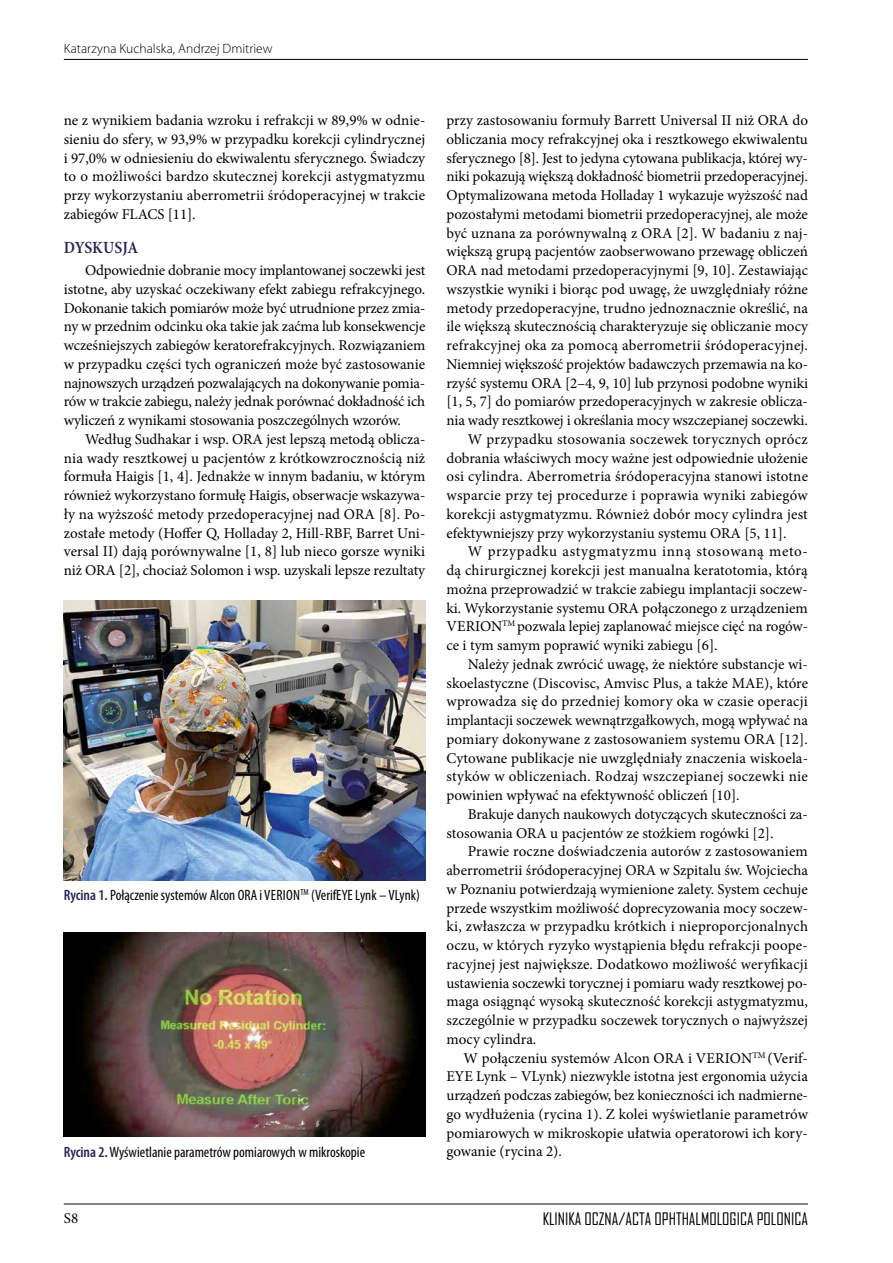
<style>
.page{position:relative;width:893px;height:1263px;background:#fff}
.page>*{position:absolute;margin:0;border:0;box-sizing:border-box;transform-origin:0 0}
.t1{font:600 condensed 17.25px "Minion Pro";letter-spacing:-.005em;color:#232653}
.t2{font:16.5px "Agency FB";color:#000}
.t3{font:15px/18.8px "Minion Pro";color:#000;text-align:justify}
.t4{font:15px "Minion Pro";letter-spacing:.02em;color:#000}
.t5{font:condensed 15px "Myriad Pro";color:#000}
.t6{font:15px "Minion Pro";letter-spacing:.045em;color:#000}
.t7{font:300 13.5px "Myriad Pro";color:#000}
.s1{font-weight:600;color:#232653}
</style>
<div class="page">
<hr style="left:64px;top:1203px;width:744px;height:1px;background:#232653">
<hr style="left:64px;top:59px;width:744px;height:1px;background:#000">
<img style="left:64px;top:601px;width:361px;height:279px">
<img style="left:64px;top:933px;width:361px;height:204px">
<p class="t7" style="left:64px;top:40px;width:210px">Katarzyna Kuchalska, Andrzej Dmitriew</p>
<p class="t3" style="left:64px;top:111px;width:363px">ne z wynikiem badania wzroku i refrakcji w 89,9% w odnie&shy;sieniu do sfery, w 93,9% w przypadku korekcji cylindrycznej i 97,0% w odniesieniu do ekwiwalentu sferycznego. Świadczy to o możliwości bardzo skutecznej korekcji astygmatyzmu przy wykorzystaniu aberrometrii śródoperacyjnej w trakcie zabiegów FLACS [11].</p>
<p class="t1" style="left:64px;top:236px;width:76px">DYSKUSJA</p>
<p class="t3" style="left:64px;top:261px;width:363px;text-indent:21px">Odpowiednie dobranie mocy implantowanej soczewki jest istotne, aby uzyskać oczekiwany efekt zabiegu refrakcyjnego.<br>Dokonanie takich pomiarów może być utrudnione przez zmia&shy;ny w przednim odcinku oka takie jak zaćma lub konsekwencje wcześniejszych zabiegów keratorefrakcyjnych. Rozwiązaniem w przypadku części tych ograniczeń może być zastosowanie najnowszych urządzeń pozwalających na dokonywanie pomia&shy;rów w trakcie zabiegu, należy jednak porównać dokładność ich wyliczeń z wynikami stosowania poszczególnych wzorów.</p>
<p class="t3" style="left:64px;top:430px;width:363px;text-indent:21px">Według Sudhakar i wsp. ORA jest lepszą metodą oblicza&shy;nia wady resztkowej u pacjentów z krótkowzrocznością niż formuła Haigis [1, 4]. Jednakże w innym badaniu, w którym również wykorzystano formułę Haigis, obserwacje wskazywa&shy;ły na wyższość metody przedoperacyjnej nad ORA [8]. Po&shy;zostałe metody (Hoffer Q, Holladay 2, Hill-RBF, Barret Uni&shy;versal II) dają porównywalne [1, 8] lub nieco gorsze wyniki niż ORA [2], chociaż Solomon i wsp. uzyskali lepsze rezultaty</p>
<p class="t5" style="left:64px;top:886px;width:358px"><span class="s1">Rycina 1.</span> Połączenie systemów Alcon ORA i VERION<sup>TM</sup> (VerifEYE Lynk – VLynk)</p>
<p class="t5" style="left:64px;top:1142px;width:303px"><span class="s1">Rycina 2.</span> Wyświetlanie parametrów pomiarowych w mikroskopie</p>
<p class="t3" style="left:64px;top:1209px;width:16px">S8</p>
<p class="t3" style="left:446px;top:111px;width:363px">przy zastosowaniu formuły Barrett Universal II niż ORA do</p>
<p class="t3" style="left:446px;top:130px;width:363px">obliczania mocy refrakcyjnej oka i resztkowego ekwiwalentu</p>
<p class="t3" style="left:446px;top:148px;width:363px">sferycznego [8]. Jest to jedyna cytowana publikacja, której wy-</p>
<p class="t3" style="left:446px;top:167px;width:363px">niki pokazują większą dokładność biometrii przedoperacyjnej.</p>
<p class="t3" style="left:446px;top:186px;width:363px">Optymalizowana metoda Holladay 1 wykazuje wyższość nad</p>
<p class="t3" style="left:446px;top:205px;width:363px">pozostałymi metodami biometrii przedoperacyjnej, ale może</p>
<p class="t3" style="left:446px;top:223px;width:363px">być uznana za porównywalną z ORA [2]. W badaniu z naj-</p>
<p class="t3" style="left:446px;top:242px;width:363px">większą grupą pacjentów zaobserwowano przewagę obliczeń</p>
<p class="t3" style="left:446px;top:261px;width:363px">ORA nad metodami przedoperacyjnymi [9, 10]. Zestawiając</p>
<p class="t3" style="left:446px;top:280px;width:363px">wszystkie wyniki i biorąc pod uwagę, że uwzględniały różne</p>
<p class="t3" style="left:446px;top:298px;width:363px">metody przedoperacyjne, trudno jednoznacznie określić, na</p>
<p class="t3" style="left:446px;top:317px;width:363px">ile większą skutecznością charakteryzuje się obliczanie mocy</p>
<p class="t3" style="left:446px;top:336px;width:363px">refrakcyjnej oka za pomocą aberrometrii śródoperacyjnej.</p>
<p class="t3" style="left:446px;top:355px;width:363px">Niemniej większość projektów badawczych przemawia na ko-</p>
<p class="t3" style="left:446px;top:373px;width:363px">rzyść systemu ORA [2–4, 9, 10] lub przynosi podobne wyniki</p>
<p class="t3" style="left:446px;top:392px;width:363px">[1, 5, 7] do pomiarów przedoperacyjnych w zakresie oblicza-</p>
<p class="t3" style="left:446px;top:411px;width:363px">nia wady resztkowej i określania mocy wszczepianej soczewki.</p>
<p class="t4" style="left:468px;top:429px;width:342px">W przypadku stosowania soczewek torycznych oprócz</p>
<p class="t3" style="left:446px;top:448px;width:363px">dobrania właściwych mocy ważne jest odpowiednie ułożenie</p>
<p class="t3" style="left:446px;top:467px;width:363px">osi cylindra. Aberrometria śródoperacyjna stanowi istotne</p>
<p class="t4" style="left:446px;top:485px;width:363px">wsparcie przy tej procedurze i poprawia wyniki zabiegów</p>
<p class="t3" style="left:446px;top:505px;width:363px">korekcji astygmatyzmu. Również dobór mocy cylindra jest</p>
<p class="t3" style="left:446px;top:523px;width:342px">efektywniejszy przy wykorzystaniu systemu ORA [5, 11].</p>
<p class="t6" style="left:468px;top:541px;width:342px">W przypadku astygmatyzmu inną stosowaną meto-</p>
<p class="t3" style="left:446px;top:561px;width:363px">dą chirurgicznej korekcji jest manualna keratotomia, którą</p>
<p class="t3" style="left:446px;top:580px;width:363px">można przeprowadzić w trakcie zabiegu implantacji soczew-</p>
<p class="t3" style="left:446px;top:598px;width:363px">ki. Wykorzystanie systemu ORA połączonego z urządzeniem</p>
<p class="t3" style="left:447px;top:617px;width:363px">VERION<sup>TM</sup> pozwala lepiej zaplanować miejsce cięć na rogów-</p>
<p class="t3" style="left:446px;top:636px;width:273px">ce i tym samym poprawić wyniki zabiegu [6].</p>
<p class="t3" style="left:468px;top:655px;width:342px">Należy jednak zwrócić uwagę, że niektóre substancje wi-</p>
<p class="t3" style="left:446px;top:673px;width:363px">skoelastyczne (Discovisc, Amvisc Plus, a także MAE), które</p>
<p class="t3" style="left:446px;top:692px;width:363px">wprowadza się do przedniej komory oka w czasie operacji</p>
<p class="t3" style="left:446px;top:711px;width:363px">implantacji soczewek wewnątrzgałkowych, mogą wpływać na</p>
<p class="t3" style="left:446px;top:730px;width:363px">pomiary dokonywane z zastosowaniem systemu ORA [12].</p>
<p class="t3" style="left:446px;top:748px;width:363px">Cytowane publikacje nie uwzględniały znaczenia wiskoela-</p>
<p class="t4" style="left:446px;top:766px;width:363px">styków w obliczeniach. Rodzaj wszczepianej soczewki nie</p>
<p class="t3" style="left:446px;top:786px;width:295px">powinien wpływać na efektywność obliczeń [10].</p>
<p class="t3" style="left:468px;top:805px;width:342px">Brakuje danych naukowych dotyczących skuteczności za-</p>
<p class="t3" style="left:446px;top:823px;width:328px">stosowania ORA u pacjentów ze stożkiem rogówki [2].</p>
<p class="t3" style="left:468px;top:842px;width:342px">Prawie roczne doświadczenia autorów z zastosowaniem</p>
<p class="t3" style="left:446px;top:861px;width:363px">aberrometrii śródoperacyjnej ORA w Szpitalu św. Wojciecha</p>
<p class="t3" style="left:446px;top:880px;width:363px">w Poznaniu potwierdzają wymienione zalety. System cechuje</p>
<p class="t3" style="left:446px;top:898px;width:363px">przede wszystkim możliwość doprecyzowania mocy soczew-</p>
<p class="t3" style="left:446px;top:917px;width:363px">ki, zwłaszcza w przypadku krótkich i nieproporcjonalnych</p>
<p class="t3" style="left:446px;top:936px;width:363px">oczu, w których ryzyko wystąpienia błędu refrakcji poope-</p>
<p class="t3" style="left:446px;top:955px;width:363px">racyjnej jest największe. Dodatkowo możliwość weryfikacji</p>
<p class="t3" style="left:446px;top:973px;width:363px">ustawienia soczewki torycznej i pomiaru wady resztkowej po-</p>
<p class="t3" style="left:446px;top:992px;width:363px">maga osiągnąć wysoką skuteczność korekcji astygmatyzmu,</p>
<p class="t3" style="left:446px;top:1011px;width:363px">szczególnie w przypadku soczewek torycznych o najwyższej</p>
<p class="t3" style="left:446px;top:1030px;width:91px">mocy cylindra.</p>
<p class="t3" style="left:463px;top:1048px;width:346px">W połączeniu systemów Alcon ORA i VERION<sup>TM</sup> (Verif-</p>
<p class="t3" style="left:446px;top:1067px;width:363px">EYE Lynk – VLynk) niezwykle istotna jest ergonomia użycia</p>
<p class="t3" style="left:446px;top:1086px;width:363px">urządzeń podczas zabiegów, bez konieczności ich nadmierne-</p>
<p class="t3" style="left:446px;top:1105px;width:363px">go wydłużenia (rycina 1). Z kolei wyświetlanie parametrów</p>
<p class="t3" style="left:446px;top:1123px;width:363px">pomiarowych w mikroskopie ułatwia operatorowi ich kory-</p>
<p class="t3" style="left:446px;top:1142px;width:117px">gowanie (rycina 2).</p>
<p class="t2" style="left:543px;top:1208px;width:267px">KLINIKA OCZNA/ACTA OPHTHALMOLOGICA POLONICA</p>
</div>
